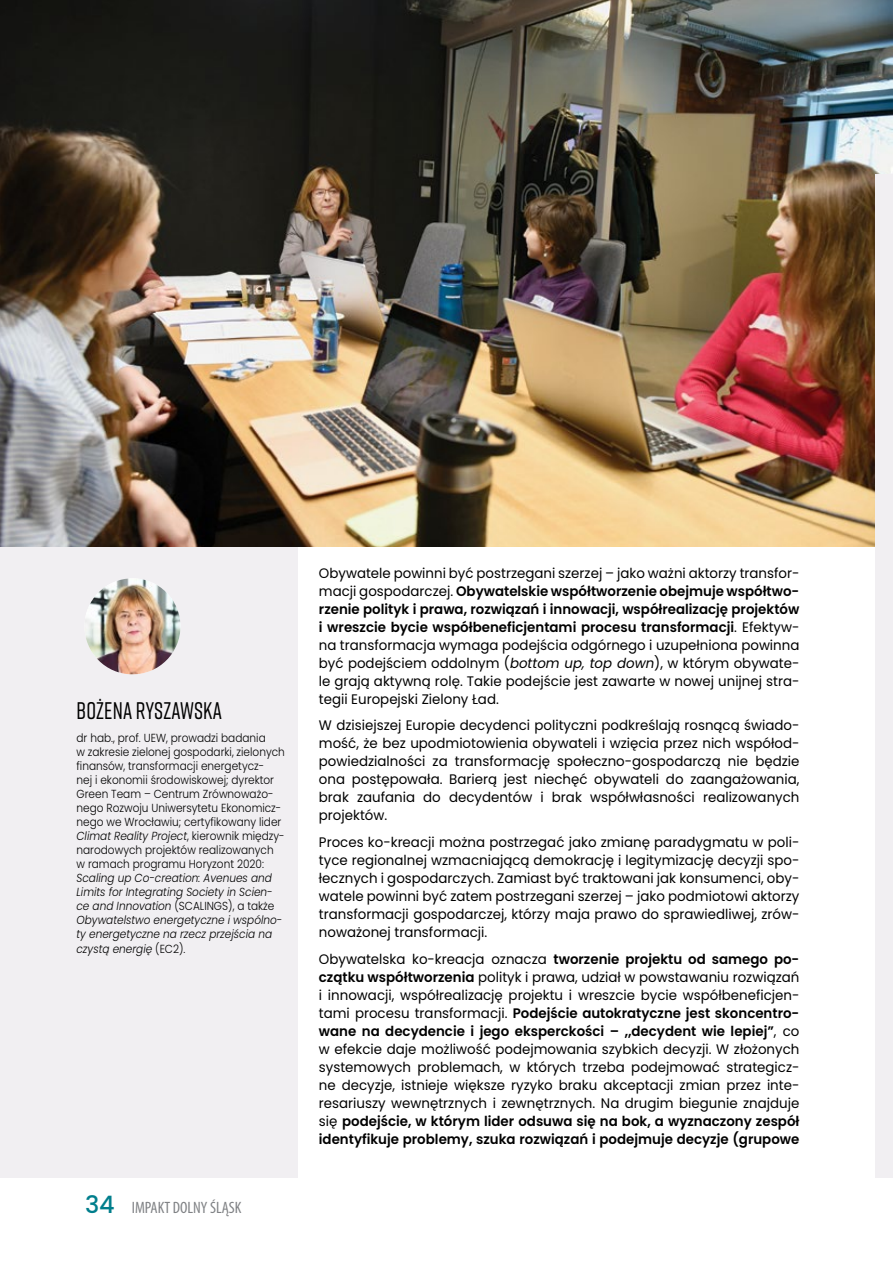
<style>
.page{position:relative;width:893px;height:1263px;background:#fff}
.page>*{position:absolute;margin:0;border:0;box-sizing:border-box;transform-origin:0 0}
.t1{font:500 24px "Rift";letter-spacing:.01em;color:#000;scale:.9 1}
.t2{font:condensed 16.5px "Myriad Pro";color:#808285}
.t3{font:13.8px/18px "Poppins";color:#000;text-align:justify}
.t4{font:300 11.7px/14.1px "Poppins";color:#000;scale:.9 1}
.t5{font:italic 300 11.7px/14.1px "Poppins";color:#000;scale:.9 1}
.s1{font-style:italic}
.s2{font-style:normal}
.s3{font-family:"Poppins";font-weight:500;font-stretch:normal;font-size:24px;color:#007e8c}
.s4{font-weight:600}
</style>
<div class="page">
<div style="left:0;top:0;width:298px;height:1178px;background:#f1eff2"></div>
<img style="left:84px;top:578px;width:96px;height:96px;border-radius:48px">
<img style="left:0;top:0;width:893px;height:546px">
<div style="left:876px;top:174px;width:17px;height:1004px;background:#f1eff2"></div>
<h1 class="t1" style="left:77px;top:694px;width:162px">BOŻENA RYSZAWSKA</h1>
<p class="t4" style="left:77px;top:731px;width:233px">dr hab., prof. UEW, prowadzi badania<br>w zakresie zielonej gospodarki, zielonych finansów, transformacji energetycz-<br>nej i ekonomii środowiskowej; dyrektor Green Team – Centrum Zrównoważo&shy;nego Rozwoju Uniwersytetu Ekonomicz&shy;nego we Wrocławiu; certyfikowany lider <span class="s1">Climat Reality Project</span>, kierownik między&shy;narodowych projektów realizowanych w ramach programu Horyzont 2020:</p>
<p class="t5" style="left:77px;top:871px;width:230px">Scaling up Co-creation: Avenues and Limits for Integrating Society in Scien&shy;ce and Innovation <span class="s2">(SCALINGS), a także </span>Obywatelstwo energetyczne i wspólno&shy;ty energetyczne na rzecz przejścia na czystą energię <span class="s2">(EC2).</span></p>
<p class="t2" style="left:85px;top:1198px;width:158px"><span class="s3">34</span> IMPAKT DOLNY ŚLĄSK</p>
<p class="t3" style="left:319px;top:564px;width:482px">Obywatele powinni być postrzegani szerzej – jako ważni aktorzy transfor&shy;macji gospodarczej. <span class="s4">Obywatelskie współtworzenie obejmuje współtwo&shy;rzenie polityk i prawa, rozwiązań i innowacji, współrealizację projektów i wreszcie bycie współbeneficjentami procesu transformacji</span>. Efektyw&shy;na transformacja wymaga podejścia odgórnego i uzupełniona powinna być podejściem oddolnym (<span class="s1">bottom up, top down</span>), w którym obywate&shy;le grają aktywną rolę. Takie podejście jest zawarte w nowej unijnej stra&shy;tegii Europejski Zielony Ład.</p>
<p class="t3" style="left:319px;top:717px;width:482px">W dzisiejszej Europie decydenci polityczni podkreślają rosnącą świado&shy;mość, że bez upodmiotowienia obywateli i wzięcia przez nich współod&shy;powiedzialności za transformację społeczno-gospodarczą nie będzie ona postępowała. Barierą jest niechęć obywateli do zaangażowania, brak zaufania do decydentów i brak współwłasności realizowanych projektów.</p>
<p class="t3" style="left:319px;top:833px;width:482px">Proces ko-kreacji można postrzegać jako zmianę paradygmatu w poli&shy;tyce regionalnej wzmacniającą demokrację i legitymizację decyzji spo&shy;łecznych i gospodarczych. Zamiast być traktowani jak konsumenci, oby&shy;watele powinni być zatem postrzegani szerzej – jako podmiotowi aktorzy transformacji gospodarczej, którzy maja prawo do sprawiedliwej, zrów&shy;noważonej transformacji.</p>
<p class="t3" style="left:319px;top:950px;width:482px">Obywatelska ko-kreacja oznacza <span class="s4">tworzenie projektu od samego po&shy;czątku współtworzenia</span> polityk i prawa, udział w powstawaniu rozwiązań i innowacji, współrealizację projektu i wreszcie bycie współbeneficjen&shy;tami procesu transformacji. <span class="s4">Podejście autokratyczne jest skoncentro&shy;wane na decydencie i jego eksperckości – „decydent wie lepiej”</span>, co w efekcie daje możliwość podejmowania szybkich decyzji. W złożonych systemowych problemach, w których trzeba podejmować strategicz&shy;ne decyzje, istnieje większe ryzyko braku akceptacji zmian przez inte&shy;resariuszy wewnętrznych i zewnętrznych. Na drugim biegunie znajduje się <span class="s4">podejście, w którym lider odsuwa się na bok, a wyznaczony zespół identyfikuje problemy, szuka rozwiązań i podejmuje decyzje (grupowe</span></p>
</div>
